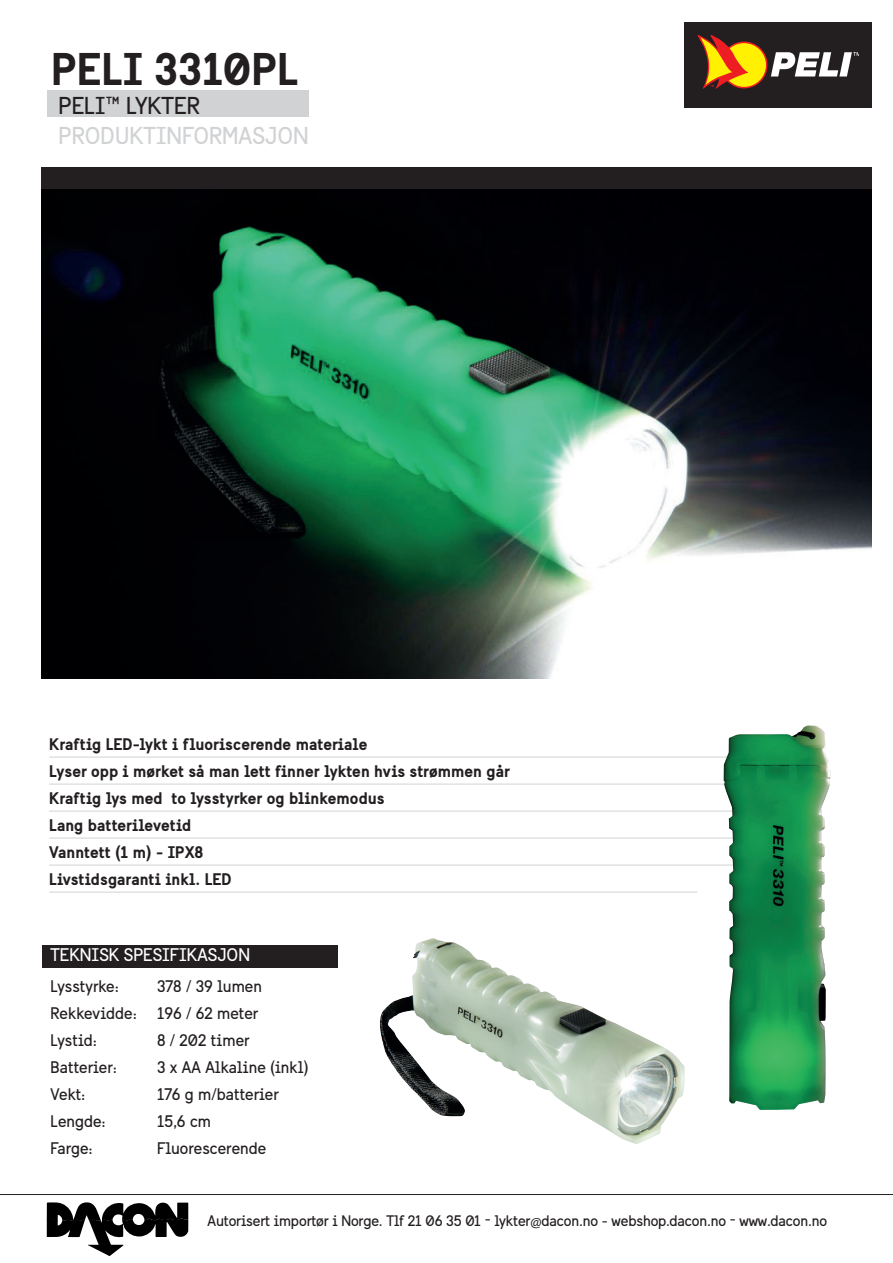
<style>
.page{position:relative;width:893px;height:1263px;background:#fff}
.page>*{position:absolute;margin:0;border:0;box-sizing:border-box;transform-origin:0 0}
.t1{font:700 45px "Sweden Sans";color:#231f20}
.t2{font:24px "Sweden Sans";color:#d1d2d4}
.t3{font:24px "Sweden Sans";color:#231f20}
.t4{font:18px "Sweden Sans";color:#fff}
.t5{font:700 16.5px/27px "Sweden Sans";color:#231f20}
.t6{font:16.5px/27px "Sweden Sans";color:#231f20}
.t7{font:15px "Sweden Sans";letter-spacing:-.01em;color:#231f20}
</style>
<div class="page">
<hr style="left:49px;top:757px;width:690px;height:1px;background:#d1d2d4">
<hr style="left:49px;top:784px;width:690px;height:1px;background:#d1d2d4">
<hr style="left:49px;top:811px;width:690px;height:1px;background:#d1d2d4">
<hr style="left:49px;top:838px;width:690px;height:1px;background:#d1d2d4">
<hr style="left:49px;top:865px;width:690px;height:1px;background:#d1d2d4">
<hr style="left:49px;top:892px;width:324px;height:1px;background:#d1d2d4">
<hr style="left:373px;top:892px;width:324px;height:1px;background:#d1d2d4">
<div style="left:47px;top:90px;width:262px;height:27px;background:#d1d2d4"></div>
<svg style="left:47px;top:1202px;width:141px;height:54px"></svg>
<div style="left:684px;top:22px;width:188px;height:86px;background:#231f20"></div>
<svg style="left:697px;top:35px;width:162px;height:54px"></svg>
<hr style="left:0;top:1194px;width:893px;height:1px;background:#231f20">
<div style="left:41px;top:167px;width:831px;height:23px;background:#231f20"></div>
<img style="left:41px;top:190px;width:831px;height:488px">
<div style="left:43px;top:945px;width:295px;height:22px;background:#231f20"></div>
<img style="left:380px;top:938px;width:305px;height:206px">
<img style="left:724px;top:726px;width:106px;height:384px">
<h1 class="t1" style="left:51px;top:40px;width:249px">PELI 3310PL</h1>
<h2 class="t3" style="left:59px;top:91px;width:143px">PELI™ LYKTER</h2>
<h2 class="t2" style="left:59px;top:121px;width:252px">PRODUKTINFORMASJON</h2>
<p class="t5" style="left:49px;top:730px;width:462px">Kraftig LED-lykt i fluoriscerende materiale<br>Lyser opp i mørket så man lett finner lykten hvis strømmen går Kraftig lys med to lysstyrker og blinkemodus<br>Lang batterilevetid<br>Vanntett (1 m) - IPX8<br>Livstidsgaranti inkl. LED</p>
<p class="t4" style="left:51px;top:944px;width:201px">TEKNISK SPESIFIKASJON</p>
<p class="t6" style="left:51px;top:973px;width:213px;text-indent:107px">378 / 39 lumen<br>Rekkevidde: 196 / 62 meter<br>Lystid:</p>
<p class="t6" style="left:51px;top:973px;width:70px">Lysstyrke:</p>
<p class="t6" style="left:157px;top:1027px;width:94px">8 / 202 timer</p>
<p class="t6" style="left:51px;top:1054px;width:68px">Batterier:</p>
<p class="t6" style="left:157px;top:1054px;width:153px">3 x AA Alkaline (inkl)</p>
<p class="t6" style="left:51px;top:1081px;width:36px">Vekt:</p>
<p class="t6" style="left:157px;top:1081px;width:123px">176 g m/batterier</p>
<p class="t6" style="left:51px;top:1108px;width:57px">Lengde:</p>
<p class="t6" style="left:157px;top:1108px;width:56px">15,6 cm</p>
<p class="t6" style="left:51px;top:1135px;width:44px">Farge:</p>
<p class="t6" style="left:157px;top:1135px;width:111px">Fluorescerende</p>
<p class="t7" style="left:208px;top:1211px;width:621px">Autorisert importør i Norge. Tlf 21 06 35 01 - lykter@dacon.no - webshop.dacon.no - www.dacon.no</p>
</div>
